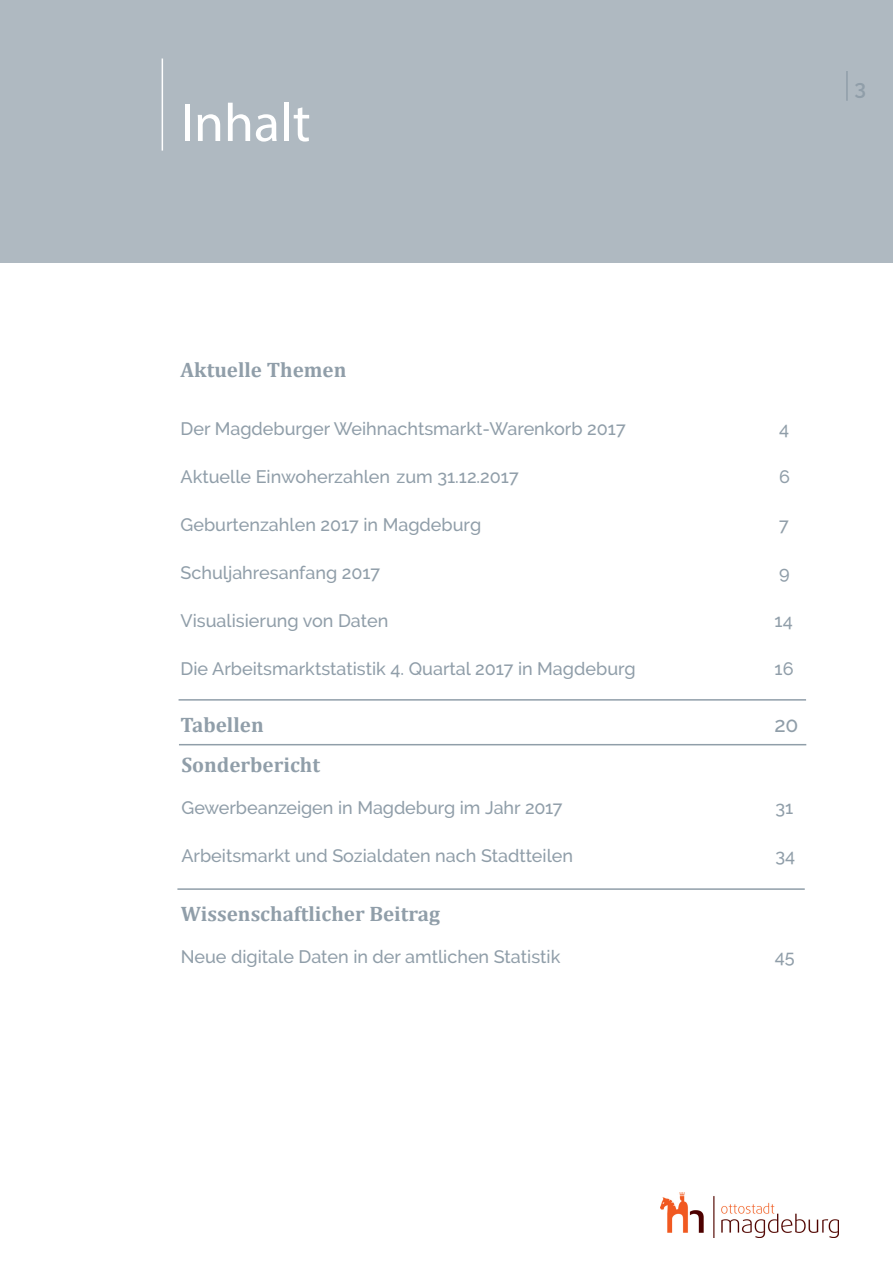
<style>
.page{position:relative;width:893px;height:1263px;background:#fff}
.page>*{position:absolute;margin:0;border:0;box-sizing:border-box;transform-origin:0 0}
.t1{font:54px "Myriad Pro";color:#fff}
.t2{font:700 21px "Cambria";color:#909ea9}
.t3{font:500 21px "Raleway";color:#909ea9}
.t4{font:600 21px "Raleway";color:#909ea9}
.t5{font:500 18px "Raleway";color:#909ea9}
</style>
<div class="page">
<img style="left:661px;top:1193px;width:178px;height:44px">
<hr style="left:179px;top:699px;width:627px;height:2px;background:#909ea9">
<hr style="left:179px;top:744px;width:627px;height:1px;background:#909ea9">
<hr style="left:177px;top:888px;width:628px;height:2px;background:#909ea9">
<div style="left:0;top:0;width:893px;height:263px;background:#afb9c1"></div>
<hr style="left:162px;top:59px;width:1px;height:92px;background:#fff">
<h1 class="t1" style="left:181px;top:90px;width:132px">Inhalt</h1>
<p class="t4" style="left:854px;top:75px;width:13px">3</p>
<p class="t2" style="left:181px;top:355px;width:167px">Aktuelle Themen</p>
<p class="t5" style="left:181px;top:418px;width:447px">Der Magdeburger Weihnachtsmarkt-Warenkorb 2017</p>
<p class="t5" style="left:779px;top:418px;width:12px">4</p>
<p class="t5" style="left:181px;top:466px;width:340px">Aktuelle Einwoherzahlen zum 31.12.2017</p>
<p class="t5" style="left:779px;top:466px;width:12px">6</p>
<p class="t5" style="left:181px;top:514px;width:302px">Geburtenzahlen 2017 in Magdeburg</p>
<p class="t5" style="left:779px;top:514px;width:11px">7</p>
<p class="t5" style="left:181px;top:562px;width:201px">Schuljahresanfang 2017</p>
<p class="t5" style="left:779px;top:562px;width:12px">9</p>
<p class="t5" style="left:181px;top:610px;width:209px">Visualisierung von Daten</p>
<p class="t5" style="left:775px;top:610px;width:20px">14</p>
<p class="t5" style="left:181px;top:658px;width:457px">Die Arbeitsmarktstatistik 4. Quartal 2017 in Magdeburg</p>
<p class="t5" style="left:775px;top:658px;width:21px">16</p>
<p class="t2" style="left:180px;top:710px;width:85px">Tabellen</p>
<p class="t3" style="left:774px;top:712px;width:26px">20</p>
<p class="t2" style="left:181px;top:750px;width:140px">Sonderbericht</p>
<p class="t5" style="left:181px;top:797px;width:382px">Gewerbeanzeigen in Magdeburg im Jahr 2017</p>
<p class="t5" style="left:775px;top:797px;width:19px">31</p>
<p class="t5" style="left:181px;top:845px;width:393px">Arbeitsmarkt und Sozialdaten nach Stadtteilen</p>
<p class="t5" style="left:775px;top:845px;width:21px">34</p>
<p class="t2" style="left:181px;top:899px;width:261px">Wissenschaftlicher Beitrag</p>
<p class="t5" style="left:181px;top:946px;width:381px">Neue digitale Daten in der amtlichen Statistik</p>
<p class="t5" style="left:775px;top:946px;width:21px">45</p>
</div>
